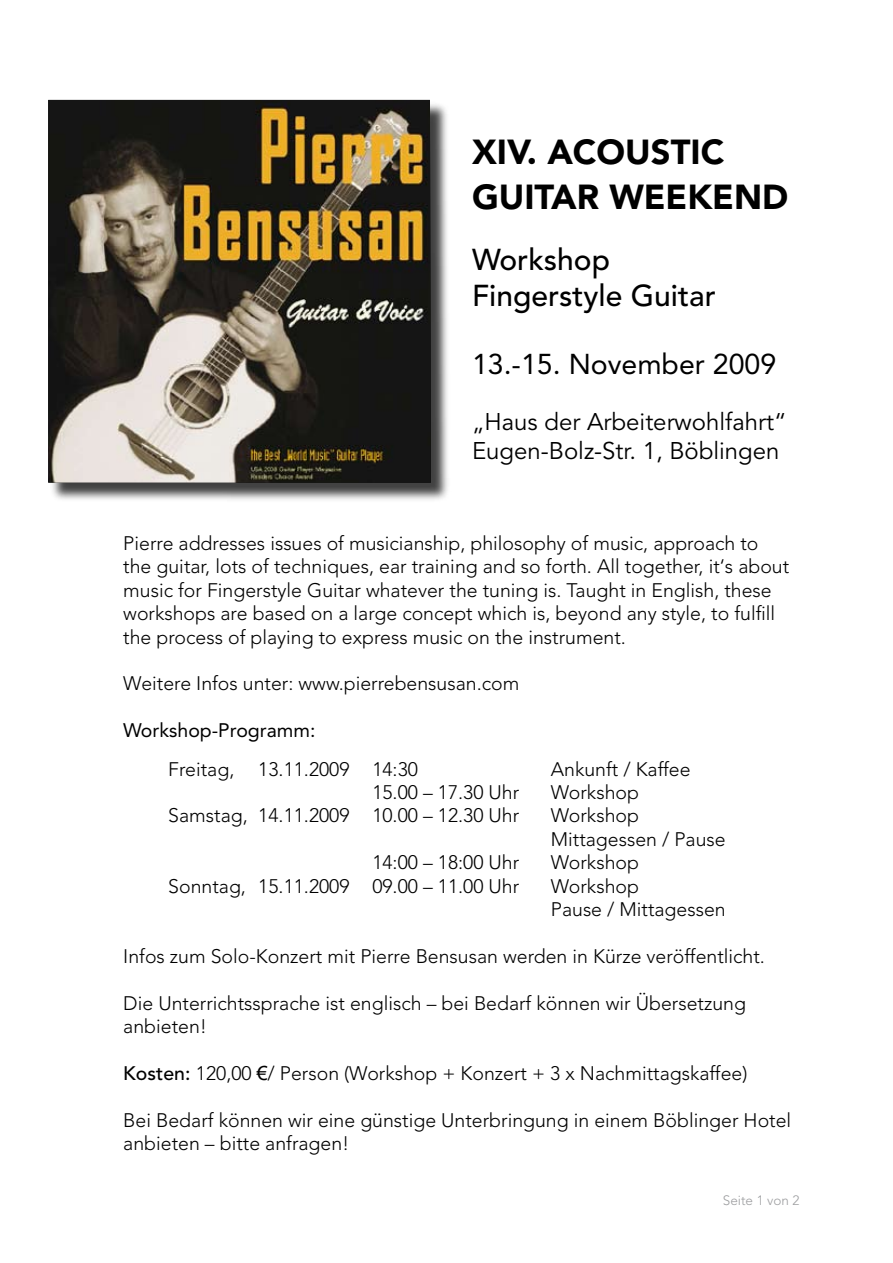
<style>
.page{position:relative;width:893px;height:1263px;background:#fff}
.page>*{position:absolute;margin:0;border:0;box-sizing:border-box;transform-origin:0 0}
.t1{font:900 34.5px/45px "Avenir";color:#000}
.t2{font:500 30px/36px "Avenir";color:#000}
.t3{font:28.5px "Avenir";color:#000}
.t4{font:24px/28.8px "Avenir";color:#000}
.t5{font:300 19.5px/23.4px "Avenir";color:#000}
.t6{font:19.5px "Avenir";color:#000}
.t7{font:300 13.5px "Avenir";color:#9c9d9f}
.s1{font-weight:500}
.s2{font-family:"Arial";font-weight:400}
</style>
<div class="page">
<div style="left:50px;top:101px;width:401px;height:402px;background:#000;opacity:.75"></div>
<img style="left:48px;top:100px;width:383px;height:383px">
<h1 class="t1" style="left:472px;top:130px;width:318px">XIV. ACOUSTIC<br>GUITAR WEEKEND</h1>
<h2 class="t2" style="left:472px;top:242px;width:245px">Workshop<br>Fingerstyle Guitar</h2>
<h3 class="t3" style="left:472px;top:348px;width:306px">13.-15. November 2009</h3>
<p class="t4" style="left:472px;top:408px;width:316px">„Haus der Arbeiterwohlfahrt“<br>Eugen-Bolz-Str. 1, Böblingen</p>
<p class="t5" style="left:123px;top:531px;width:667px">Pierre addresses issues of musicianship, philosophy of music, approach to the guitar, lots of techniques, ear training and so forth. All together, it‘s about music for Fingerstyle Guitar whatever the tuning is. Taught in English, these workshops are based on a large concept which is, beyond any style, to fulfill the process of playing to express music on the instrument.</p>
<p class="t5" style="left:123px;top:672px;width:398px">Weitere Infos unter: www.pierrebensusan.com</p>
<p class="t6" style="left:123px;top:719px;width:194px">Workshop-Programm:</p>
<p class="t5" style="left:168px;top:757px;width:251px">Freitag, 13.11.2009 14:30</p>
<p class="t5" style="left:551px;top:757px;width:141px">Ankunft / Kaffee</p>
<p class="t5" style="left:372px;top:780px;width:148px">15.00 – 17.30 Uhr</p>
<p class="t5" style="left:551px;top:780px;width:90px">Workshop</p>
<p class="t5" style="left:168px;top:804px;width:352px">Samstag, 14.11.2009 10.00 – 12.30 Uhr</p>
<p class="t5" style="left:551px;top:804px;width:176px">Workshop<br>Mittagessen / Pause</p>
<p class="t5" style="left:372px;top:851px;width:148px">14:00 – 18:00 Uhr</p>
<p class="t5" style="left:551px;top:851px;width:90px">Workshop</p>
<p class="t5" style="left:168px;top:874px;width:352px">Sonntag, 15.11.2009 09.00 – 11.00 Uhr</p>
<p class="t5" style="left:551px;top:874px;width:176px">Workshop<br>Pause / Mittagessen</p>
<p class="t5" style="left:123px;top:944px;width:643px">Infos zum Solo-Konzert mit Pierre Bensusan werden in Kürze veröffentlicht.</p>
<p class="t5" style="left:123px;top:991px;width:624px">Die Unterrichtssprache ist englisch – bei Bedarf können wir Übersetzung anbieten!</p>
<p class="t5" style="left:123px;top:1061px;width:626px"><span class="s1">Kosten:</span> 120,00 <span class="s2">€</span>/ Person (Workshop + Konzert + 3 x Nachmittagskaffee)</p>
<p class="t5" style="left:123px;top:1108px;width:669px">Bei Bedarf können wir eine günstige Unterbringung in einem Böblinger Hotel anbieten – bitte anfragen!</p>
<p class="t7" style="left:723px;top:1192px;width:78px">Seite 1 von 2</p>
</div>
